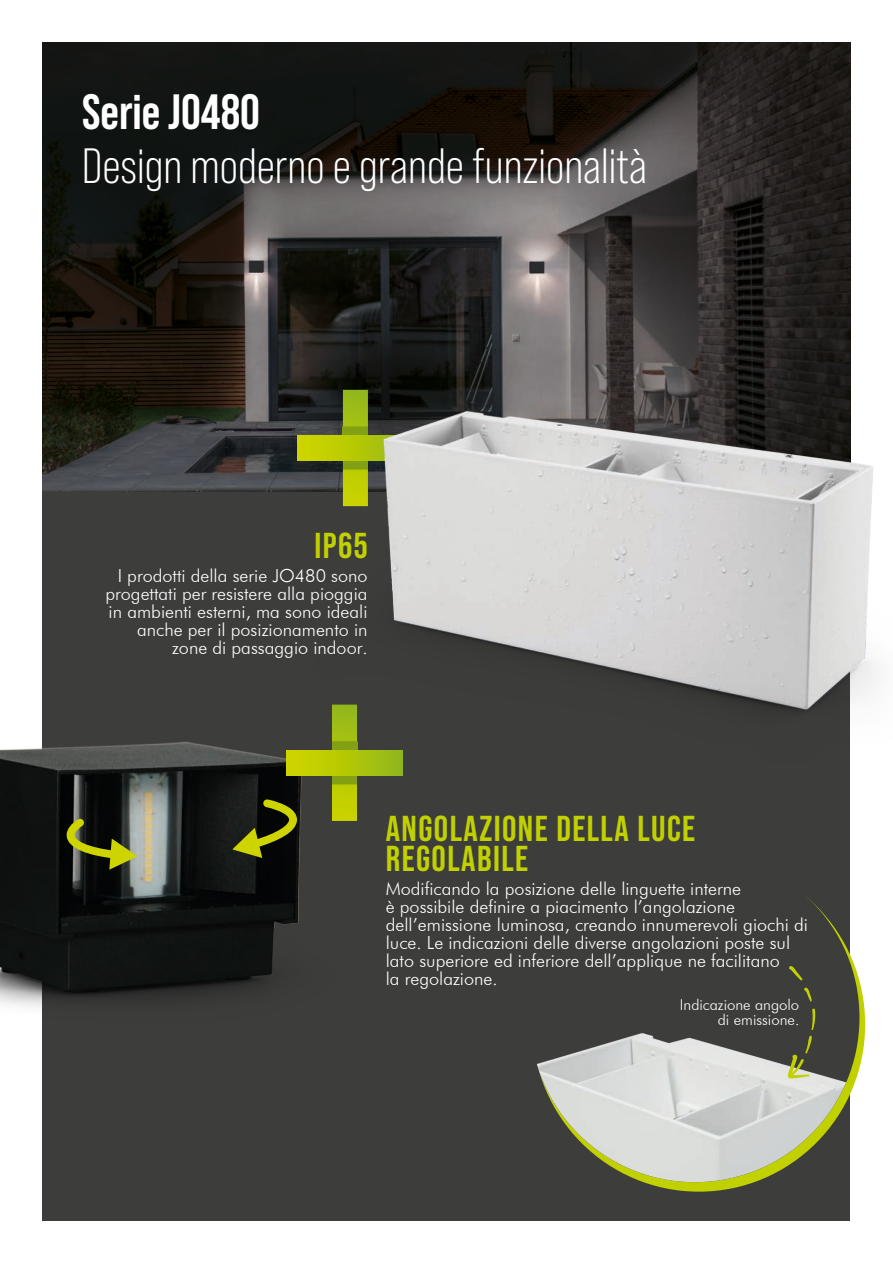
<style>
.page{position:relative;width:893px;height:1263px;background:#fff}
.page>*{position:absolute;margin:0;border:0;box-sizing:border-box;transform-origin:0 0}
.t1{font:49.5px "Bebas Neue Pro";color:#fff}
.t2{font:700 49.5px "Bebas Neue Pro";color:#fff}
.CelleTab{font:700 36px/30px "Bebas Neue Pro";letter-spacing:.04em;color:#c1d100}
.CelleTab-2{font:300 18px/18px "Futura BT";color:#fff;text-align:right}
.CelleTab-3{font:300 15px "Futura BT";color:#fff}
</style>
<div class="page">
<div style="left:43px;top:491px;width:807px;height:729px;background:#3d3d3c"></div>
<div style="left:530px;top:853px;width:329px;height:329px;background:#3d3d3c;border-radius:50%"></div>
<img style="left:537px;top:988px;width:322px;height:194px">
<img style="left:0;top:663px;width:402px;height:385px">
<svg style="left:63px;top:812px;width:74px;height:58px;background:#4d5122"></svg>
<svg style="left:232px;top:794px;width:69px;height:64px;background:#3c3f0d"></svg>
<img style="left:43px;top:43px;width:807px;height:448px">
<svg style="left:332px;top:785px;width:25px;height:36px"></svg>
<div style="left:332px;top:775px;width:25px;height:6px;background:#b5c900"></div>
<div style="left:332px;top:776px;width:25px;height:6px;background:#83a016"></div>
<div style="left:332px;top:780px;width:25px;height:5px;background:#83a016"></div>
<div style="left:286px;top:750px;width:117px;height:25px;background:linear-gradient(to right,#d3d700,#92b819)"></div>
<svg style="left:787px;top:1008px;width:29px;height:71px"></svg>
<svg style="left:804px;top:987px;width:8px;height:15px"></svg>
<svg style="left:789px;top:966px;width:14px;height:15px"></svg>
<img style="left:271px;top:349px;width:608px;height:414px">
<p class="t2" style="left:82px;top:83px;width:179px">Serie JO480</p>
<p class="t1" style="left:82px;top:138px;width:566px">Design moderno e grande funzionalità</p>
<p class="CelleTab" style="left:315px;top:530px;width:55px">IP65</p>
<p class="CelleTab-2" style="left:105px;top:566px;width:264px">I prodotti della serie JO480 sono progettati per resistere alla pioggia in ambienti esterni, ma sono ideali anche per il posizionamento in zone di passaggio indoor.</p>
<p class="CelleTab" style="left:386px;top:813px;width:311px">ANGOLAZIONE DELLA LUCE<br>REGOLABILE</p>
<p class="CelleTab-2" style="left:386px;top:879px;width:424px;text-align:left">Modificando la posizione delle linguette interne<br>è possibile definire a piacimento l’angolazione dell’emissione luminosa, creando innumerevoli giochi di luce. Le indicazioni delle diverse angolazioni poste sul lato superiore ed inferiore dell’applique ne facilitano</p>
<p class="CelleTab-2" style="left:386px;top:969px;width:113px">la regolazione.</p>
<p class="CelleTab-3" style="left:680px;top:995px;width:121px">Indicazione angolo</p>
<p class="CelleTab-3" style="left:718px;top:1010px;width:83px">di emissione.</p>
</div>
